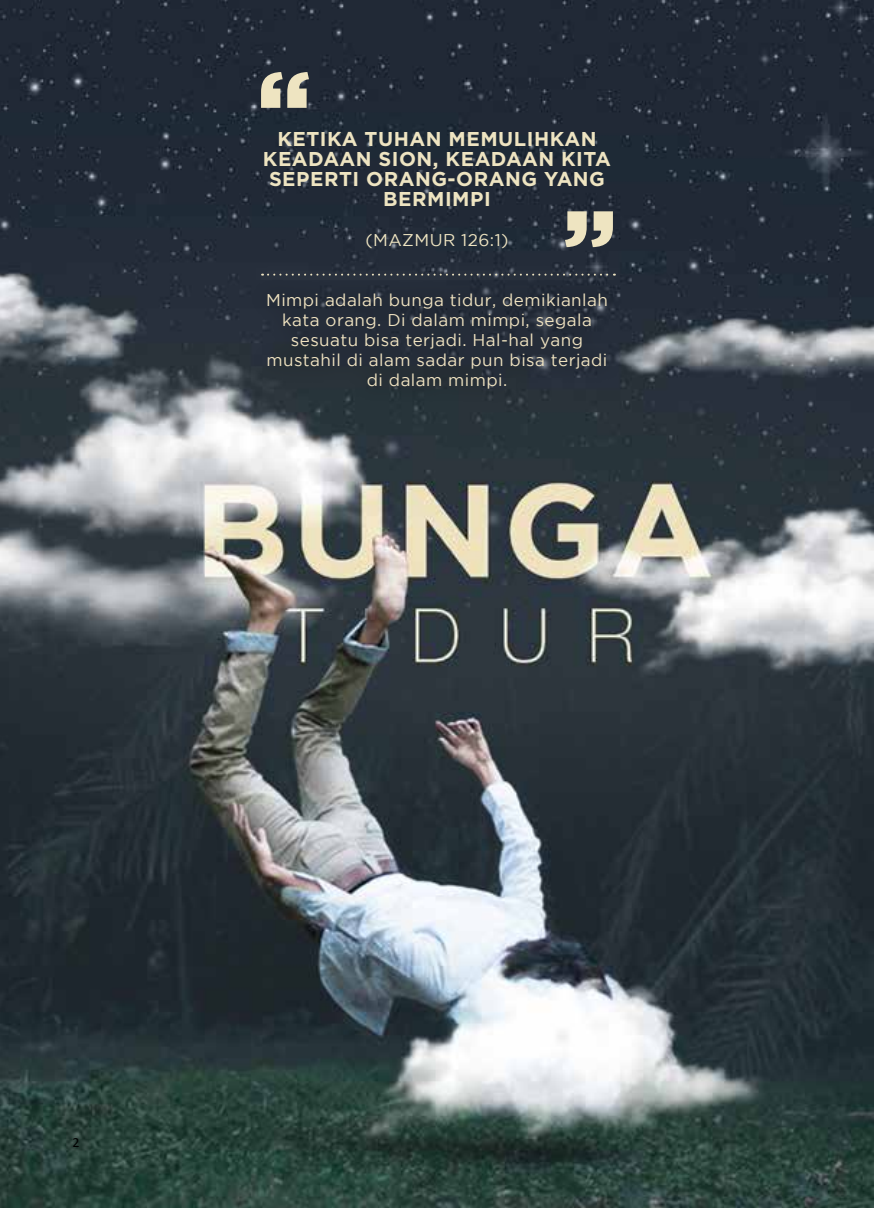
<style>
.page{position:relative;width:874px;height:1208px;background:#fff}
.page>*{position:absolute;margin:0;border:0;box-sizing:border-box;transform-origin:0 0}
.t1{font:700 20px/20px "Gotham";letter-spacing:.025em;color:#eee4c1;text-align:center}
.t2{font:17px/20px "Gotham";letter-spacing:.025em;color:#efe2c0;text-align:center}
.t3{font:17px "Gotham";letter-spacing:.025em;color:#eee4c1}
.t4{font:14px "Calibri";color:#000}
</style>
<div class="page">
<img style="left:0;top:0;width:873px;height:1208px">
<div style="left:249px;top:276px;width:375px;height:129px;background:#252d38"></div>
<svg style="left:261px;top:72px;width:48px;height:36px;background:#aba794"></svg>
<svg style="left:564px;top:211px;width:48px;height:36px;background:#aaa693"></svg>
<div style="left:250px;top:262px;width:375px;height:25px;background:#262e3b"></div>
<svg style="left:262px;top:274px;width:352px;height:2px"></svg>
<p class="t1" style="left:263px;top:128px;width:349px">KETIKA TUHAN MEMULIHKAN<br>KEADAAN SION, KEADAAN KITA<br>SEPERTI ORANG-ORANG YANG<br>BERMIMPI</p>
<p class="t3" style="left:365px;top:230px;width:144px">(MAZMUR 126:1)</p>
<p class="t2" style="left:266px;top:290px;width:343px">Mimpi adalah bunga tidur, demikianlah kata orang. Di dalam mimpi, segala sesuatu bisa terjadi. Hal-hal yang mustahil di alam sadar pun bisa terjadi di dalam mimpi.</p>
<p class="t4" style="left:72px;top:1133px;width:9px">2</p>
</div>
